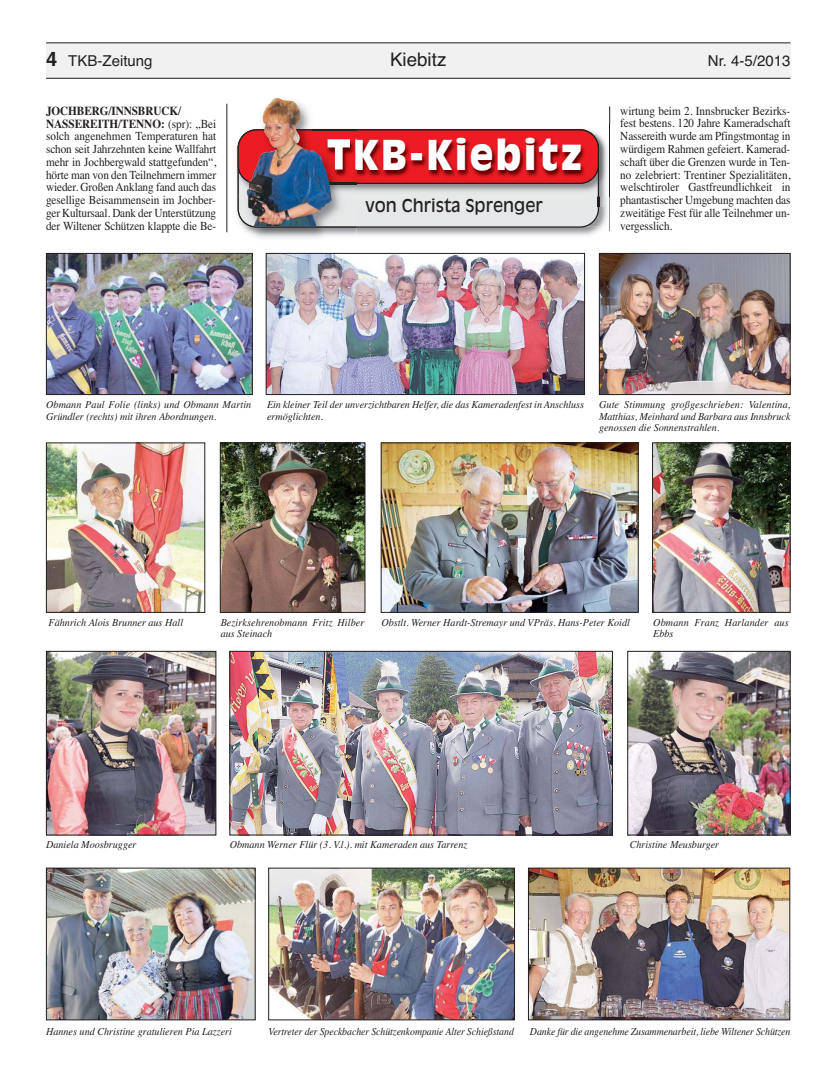
<style>
.page{position:relative;width:833px;height:1081px;background:#fff}
.page>*{position:absolute;margin:0;border:0;box-sizing:border-box;transform-origin:0 0}
.t1{font:900 40.62px "Antique Olive";letter-spacing:.06em;color:#fff;scale:.95 1}
.t2{font:18.75px "Helvetica";color:#231f20}
.t3{font:17.5px "Antique Olive";color:#231f20;scale:.95 1}
.t4{font:15px "Helvetica";color:#231f20}
.t5{font:12.25px/12.8px "Times";letter-spacing:-.01em;color:#231f20;scale:.92 1}
.t6{font:italic 10.62px/11.2px "Times";color:#231f20;scale:.95 1}
.t7{font:italic 10.62px "Times";color:#231f20;scale:.93 1}
.t8{font:italic 10.62px "Times";color:#231f20;scale:.92 1}
.s1{font-weight:700;font-size:20px}
.s2{font-weight:700}
</style>
<div class="page">
<div style="left:46px;top:43px;width:744px;height:35px;background:#f1f1f2"></div>
<hr style="left:46px;top:43px;width:744px;height:1px;background:#231f20">
<hr style="left:46px;top:78px;width:744px;height:1px;background:#231f20">
<img style="left:48px;top:255px;width:203px;height:138px">
<div style="left:46px;top:253px;width:207px;height:142px;border:1px solid #231f20"></div>
<img style="left:268px;top:255px;width:315px;height:138px">
<div style="left:266px;top:253px;width:319px;height:142px;border:1px solid #231f20"></div>
<img style="left:601px;top:255px;width:187px;height:138px">
<div style="left:599px;top:253px;width:191px;height:142px;border:1px solid #231f20"></div>
<img style="left:48px;top:444px;width:155px;height:167px">
<div style="left:46px;top:442px;width:159px;height:171px;border:1px solid #231f20"></div>
<img style="left:654px;top:444px;width:134px;height:167px">
<div style="left:652px;top:442px;width:138px;height:171px;border:1px solid #231f20"></div>
<img style="left:222px;top:444px;width:141px;height:167px">
<div style="left:220px;top:442px;width:145px;height:171px;border:1px solid #231f20"></div>
<img style="left:383px;top:444px;width:253px;height:167px">
<div style="left:381px;top:442px;width:257px;height:171px;border:1px solid #231f20"></div>
<img style="left:48px;top:870px;width:205px;height:148px">
<div style="left:46px;top:868px;width:209px;height:152px;border:1px solid #231f20"></div>
<img style="left:270px;top:870px;width:243px;height:148px">
<div style="left:268px;top:868px;width:247px;height:152px;border:1px solid #231f20"></div>
<img style="left:530px;top:870px;width:258px;height:148px">
<div style="left:528px;top:868px;width:262px;height:152px;border:1px solid #231f20"></div>
<hr style="left:227px;top:104px;width:1px;height:128px;background:#231f20">
<hr style="left:609px;top:106px;width:1px;height:125px;background:#231f20">
<img style="left:609px;top:197px;width:1px;height:34px">
<img style="left:356px;top:228px;width:243px;height:8px">
<img style="left:604px;top:141px;width:3px;height:56px">
<img style="left:243px;top:228px;width:113px;height:10px">
<svg style="left:236px;top:129px;width:368px;height:99px;background:#c37073"></svg>
<img style="left:239px;top:170px;width:7px;height:13px">
<img style="left:238px;top:134px;width:8px;height:36px">
<img style="left:332px;top:130px;width:24px;height:76px">
<img style="left:332px;top:183px;width:24px;height:1px">
<img style="left:332px;top:137px;width:24px;height:33px">
<img style="left:246px;top:98px;width:86px;height:128px">
<img style="left:48px;top:653px;width:166px;height:180px">
<div style="left:46px;top:651px;width:170px;height:184px;border:1px solid #231f20"></div>
<img style="left:231px;top:653px;width:380px;height:180px">
<div style="left:229px;top:651px;width:384px;height:184px;border:1px solid #231f20"></div>
<img style="left:629px;top:653px;width:159px;height:180px">
<div style="left:627px;top:651px;width:163px;height:184px;border:1px solid #231f20"></div>
<p class="t4" style="left:46px;top:55px;width:108px"><span class="s1">4</span> TKB-Zeitung</p>
<h2 class="t2" style="left:390px;top:52px;width:58px">Kiebitz</h2>
<p class="t4" style="left:708px;top:55px;width:84px">Nr. 4-5/2013</p>
<p class="t5" style="left:46px;top:105px;width:186px"><span class="s2">JOCHBERG/INNSBRUCK/ NASSEREITH/TENNO:</span> (spr): „Bei solch angenehmen Temperaturen hat schon seit Jahrzehnten keine Wallfahrt mehr in Jochbergwald stattgefunden“, hörte man von den Teilnehmern immer wieder. Großen Anklang fand auch das gesellige Beisammensein im Jochber&shy;ger Kultursaal. Dank der Unterstützung der Wiltener Schützen klappte die Be-</p>
<p class="t5" style="left:620px;top:105px;width:186px;text-align:justify">wirtung beim 2. Innsbrucker Bezirks&shy;fest bestens. 120 Jahre Kameradschaft Nassereith wurde am Pfingstmontag in würdigem Rahmen gefeiert. Kamerad&shy;schaft über die Grenzen wurde in Ten&shy;no zelebriert: Trentiner Spezialitäten, welschtiroler Gastfreundlichkeit in phantastischer Umgebung machten das zweitätige Fest für alle Teilnehmer un&shy;vergesslich.</p>
<h1 class="t1" style="left:327px;top:138px;width:270px">TKB-Kiebitz</h1>
<h3 class="t3" style="left:366px;top:198px;width:188px">von Christa Sprenger</h3>
<p class="t6" style="left:46px;top:400px;width:217px">Obmann Paul Folie (links) und Obmann Martin<br>Gründler (rechts) mit ihren Abordnungen.</p>
<p class="t6" style="left:267px;top:400px;width:335px">Ein kleiner Teil der unverzichtbaren Helfer, die das Kameradenfest in Anschluss ermöglichten.</p>
<p class="t6" style="left:599px;top:400px;width:203px;text-align:justify">Gute Stimmung großgeschrieben: Valentina, Matthias, Meinhard und Barbara aus Innsbruck genossen die Sonnenstrahlen.</p>
<p class="t6" style="left:221px;top:617px;width:153px">Bezirksehrenobmann Fritz Hilber aus Steinach</p>
<p class="t6" style="left:381px;top:617px;width:263px">Obstlt. Werner Hardt-Stremayr und VPräs. Hans-Peter Koidl</p>
<p class="t6" style="left:49px;top:617px;width:143px">Fähnrich Alois Brunner aus Hall</p>
<p class="t6" style="left:653px;top:617px;width:144px">Obmann Franz Harlander aus<br>Ebbs</p>
<p class="t6" style="left:46px;top:839px;width:97px">Daniela Moosbrugger</p>
<p class="t6" style="left:230px;top:840px;width:252px">Obmann Werner Flür (3. V.l.). mit Kameraden aus Tarrenz</p>
<p class="t6" style="left:629px;top:839px;width:96px">Christine Meusburger</p>
<p class="t6" style="left:46px;top:1027px;width:197px">Hannes und Christine gratulieren Pia Lazzeri</p>
<p class="t8" style="left:268px;top:1027px;width:268px">Vertreter der Speckbacher Schützenkompanie Alter Schießstand</p>
<p class="t7" style="left:530px;top:1027px;width:282px">Danke für die angenehme Zusammenarbeit, liebe Wiltener Schützen</p>
</div>
